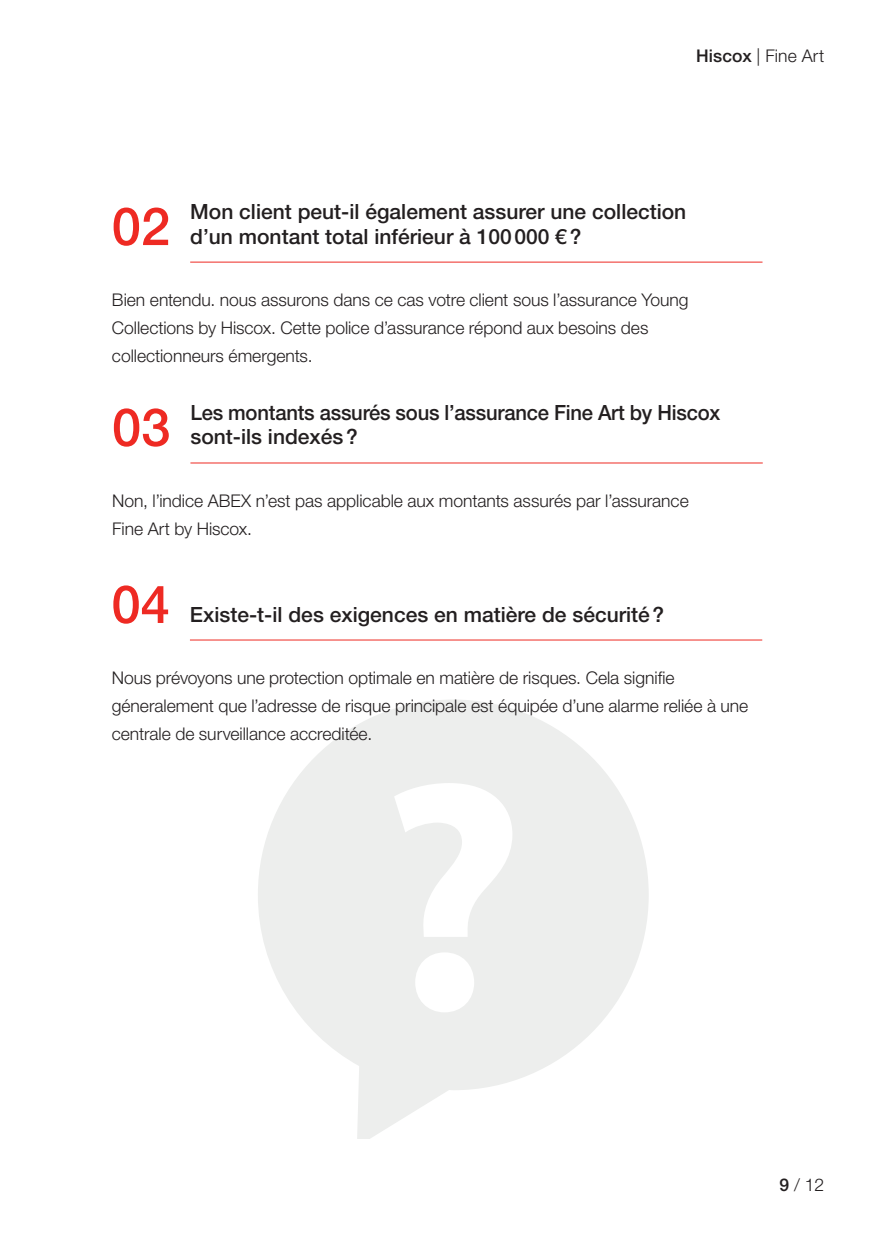
<style>
.page{position:relative;width:874px;height:1241px;background:#fff}
.page>*{position:absolute;margin:0;border:0;box-sizing:border-box;transform-origin:0 0}
.t1{font:500 52.5px "Helvetica Neue LT Std";color:#ee2a23}
.t2{font:500 21px "Helvetica Neue LT Std";color:#231f20}
.t3{font:500 21px "Helvetica Neue LT Std";color:#231f20;scale:.96 1}
.t4{font:300 17.5px/28px "Helvetica Neue LT Std";letter-spacing:-.005em;color:#231f20}
.s1{font-weight:500}
</style>
<div class="page">
<svg style="left:258px;top:700px;width:390px;height:438px;fill:#edeeed"></svg>
<hr style="left:190px;top:261px;width:572px;height:1px;background:#ee2a23">
<hr style="left:190px;top:462px;width:572px;height:1px;background:#ee2a23">
<hr style="left:190px;top:639px;width:571px;height:1px;background:#ee2a23">
<p class="t4" style="left:695px;top:42px;width:130px"><span class="s1">Hiscox</span> | Fine Art</p>
<h1 class="t1" style="left:112px;top:195px;width:60px">02</h1>
<p class="t2" style="left:190px;top:199px;width:497px">Mon client peut-il également assurer une collection</p>
<p class="t2" style="left:190px;top:223px;width:392px">d’un montant total inférieur à 100000 €?</p>
<p class="t4" style="left:112px;top:285px;width:578px">Bien entendu. nous assurons dans ce cas votre client sous l’assurance Young<br>Collections by Hiscox. Cette police d’assurance répond aux besoins des collectionneurs émergents.</p>
<h1 class="t1" style="left:112px;top:396px;width:60px">03</h1>
<p class="t3" style="left:190px;top:400px;width:553px">Les montants assurés sous l’assurance Fine Art by Hiscox</p>
<p class="t2" style="left:190px;top:424px;width:169px">sont-ils indexés?</p>
<p class="t4" style="left:112px;top:486px;width:577px">Non, l’indice ABEX n’est pas applicable aux montants assurés par l’assurance<br>Fine Art by Hiscox.</p>
<h1 class="t1" style="left:111px;top:573px;width:60px">04</h1>
<p class="t2" style="left:190px;top:601px;width:475px">Existe-t-il des exigences en matière de sécurité?</p>
<p class="t4" style="left:112px;top:663px;width:638px">Nous prévoyons une protection optimale en matière de risques. Cela signifie géneralement que l’adresse de risque principale est équipée d’une alarme reliée à une centrale de surveillance accreditée.</p>
<p class="t4" style="left:779px;top:1170px;width:46px"><span class="s1">9</span> / 12</p>
</div>
